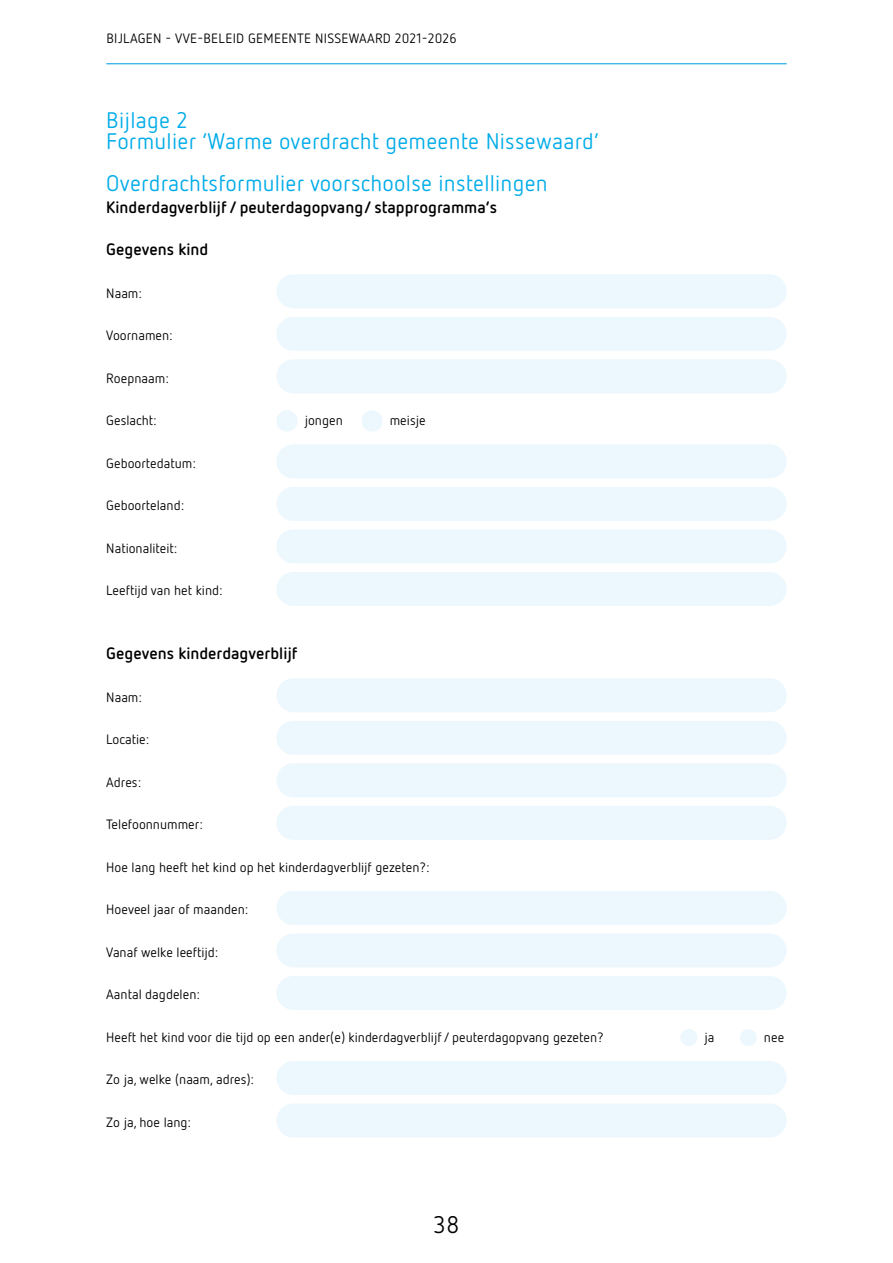
<style>
.page{position:relative;width:893px;height:1263px;background:#fff}
.page>*{position:absolute;margin:0;border:0;box-sizing:border-box;transform-origin:0 0}
.t1{font:24px "Netto OT";color:#000}
.t2{font:22.5px/21.3px "Netto OT";letter-spacing:.01em;color:#00ace9}
.t3{font:700 16.5px "Netto OT";color:#000}
.t4{font:13.5px "Netto OT";color:#000}
.t5{font:13.5px "Netto OT";letter-spacing:.02em;color:#000}
</style>
<div class="page">
<hr style="left:106px;top:63px;width:681px;height:1px;background:#009fe3">
<div style="left:276px;top:274px;width:511px;height:34px;background:#edf8fe;border-radius:17px"></div>
<div style="left:276px;top:317px;width:511px;height:34px;background:#edf8fe;border-radius:17px"></div>
<div style="left:276px;top:359px;width:511px;height:34px;background:#edf8fe;border-radius:17px"></div>
<div style="left:276px;top:410px;width:22px;height:22px;background:#edf8fe;border-radius:50%"></div>
<div style="left:361px;top:410px;width:22px;height:22px;background:#edf8fe;border-radius:50%"></div>
<div style="left:276px;top:444px;width:511px;height:34px;background:#edf8fe;border-radius:17px"></div>
<div style="left:276px;top:487px;width:511px;height:34px;background:#edf8fe;border-radius:17px"></div>
<div style="left:276px;top:529px;width:511px;height:34px;background:#edf8fe;border-radius:17px"></div>
<div style="left:276px;top:572px;width:511px;height:34px;background:#edf8fe;border-radius:17px"></div>
<div style="left:276px;top:678px;width:511px;height:34px;background:#edf8fe;border-radius:17px"></div>
<div style="left:276px;top:721px;width:511px;height:34px;background:#edf8fe;border-radius:17px"></div>
<div style="left:276px;top:763px;width:511px;height:34px;background:#edf8fe;border-radius:17px"></div>
<div style="left:276px;top:806px;width:511px;height:34px;background:#edf8fe;border-radius:17px"></div>
<div style="left:276px;top:891px;width:511px;height:34px;background:#edf8fe;border-radius:17px"></div>
<div style="left:276px;top:933px;width:511px;height:34px;background:#edf8fe;border-radius:17px"></div>
<div style="left:276px;top:976px;width:511px;height:34px;background:#edf8fe;border-radius:17px"></div>
<div style="left:680px;top:1029px;width:17px;height:17px;background:#edf8fe;border-radius:50%"></div>
<div style="left:740px;top:1029px;width:17px;height:17px;background:#edf8fe;border-radius:50%"></div>
<div style="left:276px;top:1061px;width:511px;height:34px;background:#edf8fe;border-radius:17px"></div>
<div style="left:276px;top:1103px;width:511px;height:34px;background:#edf8fe;border-radius:17px"></div>
<p class="t5" style="left:106px;top:30px;width:352px">BIJLAGEN - VVE-BELEID GEMEENTE NISSEWAARD 2021-2026</p>
<h2 class="t2" style="left:106px;top:109px;width:494px">Bijlage 2<br>Formulier ‘Warme overdracht gemeente Nissewaard’</h2>
<h2 class="t2" style="left:106px;top:172px;width:443px">Overdrachtsformulier voorschoolse instellingen</h2>
<p class="t3" style="left:106px;top:196px;width:392px">Kinderdagverblijf / peuterdagopvang/ stapprogramma’s</p>
<p class="t3" style="left:106px;top:239px;width:103px">Gegevens kind</p>
<p class="t4" style="left:106px;top:285px;width:37px">Naam:</p>
<p class="t4" style="left:106px;top:327px;width:68px">Voornamen:</p>
<p class="t4" style="left:106px;top:370px;width:64px">Roepnaam:</p>
<p class="t4" style="left:106px;top:412px;width:52px">Geslacht:</p>
<p class="t4" style="left:305px;top:412px;width:40px">jongen</p>
<p class="t4" style="left:390px;top:412px;width:38px">meisje</p>
<p class="t4" style="left:106px;top:455px;width:91px">Geboortedatum:</p>
<p class="t4" style="left:106px;top:497px;width:79px">Geboorteland:</p>
<p class="t4" style="left:106px;top:540px;width:72px">Nationaliteit:</p>
<p class="t4" style="left:106px;top:582px;width:118px">Leeftijd van het kind:</p>
<p class="t3" style="left:106px;top:643px;width:193px">Gegevens kinderdagverblijf</p>
<p class="t4" style="left:106px;top:689px;width:37px">Naam:</p>
<p class="t4" style="left:106px;top:731px;width:44px">Locatie:</p>
<p class="t4" style="left:106px;top:774px;width:36px">Adres:</p>
<p class="t4" style="left:106px;top:816px;width:98px">Telefoonnummer:</p>
<p class="t4" style="left:106px;top:859px;width:325px">Hoe lang heeft het kind op het kinderdagverblijf gezeten?:</p>
<p class="t4" style="left:106px;top:901px;width:143px">Hoeveel jaar of maanden:</p>
<p class="t4" style="left:106px;top:944px;width:113px">Vanaf welke leeftijd:</p>
<p class="t4" style="left:106px;top:986px;width:95px">Aantal dagdelen:</p>
<p class="t4" style="left:106px;top:1029px;width:499px">Heeft het kind voor die tijd op een ander(e) kinderdagverblijf / peuterdagopvang gezeten?</p>
<p class="t4" style="left:704px;top:1029px;width:12px">ja</p>
<p class="t4" style="left:764px;top:1029px;width:22px">nee</p>
<p class="t4" style="left:106px;top:1071px;width:149px">Zo ja, welke (naam, adres):</p>
<p class="t4" style="left:106px;top:1114px;width:86px">Zo ja, hoe lang:</p>
<h1 class="t1" style="left:433px;top:1210px;width:28px">38</h1>
</div>
